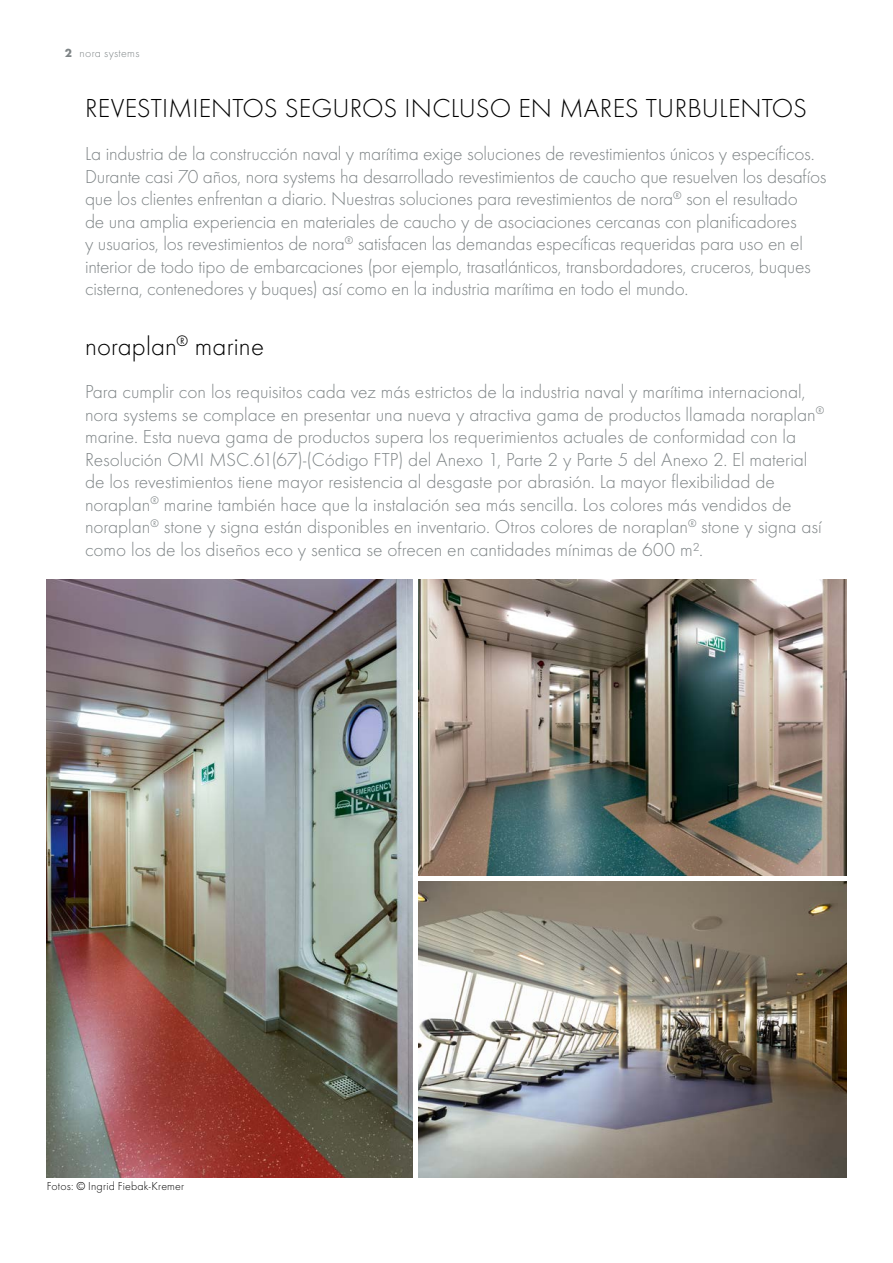
<style>
.page{position:relative;width:893px;height:1263px;background:#fff}
.page>*{position:absolute;margin:0;border:0;box-sizing:border-box;transform-origin:0 0}
.t1{font:300 27px "Futura";letter-spacing:.005em;color:#000}
.t2{font:300 19.5px/22.5px "Futura";letter-spacing:-.01em;color:#7e8486}
.t3{font:300 12px "Futura";letter-spacing:.015em;color:#000}
.t4{font:300 12px "Futura";letter-spacing:.025em;color:#7e8486}
.s1{font-weight:700}
</style>
<div class="page">
<img style="left:47px;top:580px;width:365px;height:597px">
<img style="left:419px;top:580px;width:427px;height:295px">
<img style="left:419px;top:882px;width:427px;height:295px">
<p class="t4" style="left:65px;top:47px;width:76px"><span class="s1">2</span> nora systems</p>
<h1 class="t1" style="left:85px;top:92px;width:723px">REVESTIMIENTOS SEGUROS INCLUSO EN MARES TURBULENTOS</h1>
<p class="t2" style="left:85px;top:143px;width:743px">La industria de la construcción naval y marítima exige soluciones de revestimientos únicos y específicos.<br>Durante casi 70 años, nora systems ha desarrollado revestimientos de caucho que resuelven los desafíos que los clientes enfrentan a diario. Nuestras soluciones para revestimientos de nora<sup>®</sup> son el resultado<br>de una amplia experiencia en materiales de caucho y de asociaciones cercanas con planificadores<br>y usuarios, los revestimientos de nora<sup>®</sup> satisfacen las demandas específicas requeridas para uso en el interior de todo tipo de embarcaciones (por ejemplo, trasatlánticos, transbordadores, cruceros, buques cisterna, contenedores y buques) así como en la industria marítima en todo el mundo.</p>
<h1 class="t1" style="left:85px;top:330px;width:181px">noraplan<sup>®</sup> marine</h1>
<p class="t2" style="left:85px;top:381px;width:741px">Para cumplir con los requisitos cada vez más estrictos de la industria naval y marítima internacional, nora systems se complace en presentar una nueva y atractiva gama de productos llamada noraplan<sup>® </sup>marine. Esta nueva gama de productos supera los requerimientos actuales de conformidad con la Resolución OMI MSC.61(67)-(Código FTP) del Anexo 1, Parte 2 y Parte 5 del Anexo 2. El material de los revestimientos tiene mayor resistencia al desgaste por abrasión. La mayor flexibilidad de noraplan<sup>®</sup> marine también hace que la instalación sea más sencilla. Los colores más vendidos de noraplan<sup>®</sup> stone y signa están disponibles en inventario. Otros colores de noraplan<sup>®</sup> stone y signa así como los de los diseños eco y sentica se ofrecen en cantidades mínimas de 600 m².</p>
<p class="t3" style="left:47px;top:1179px;width:139px">Fotos: © Ingrid Fiebak-Kremer</p>
</div>
